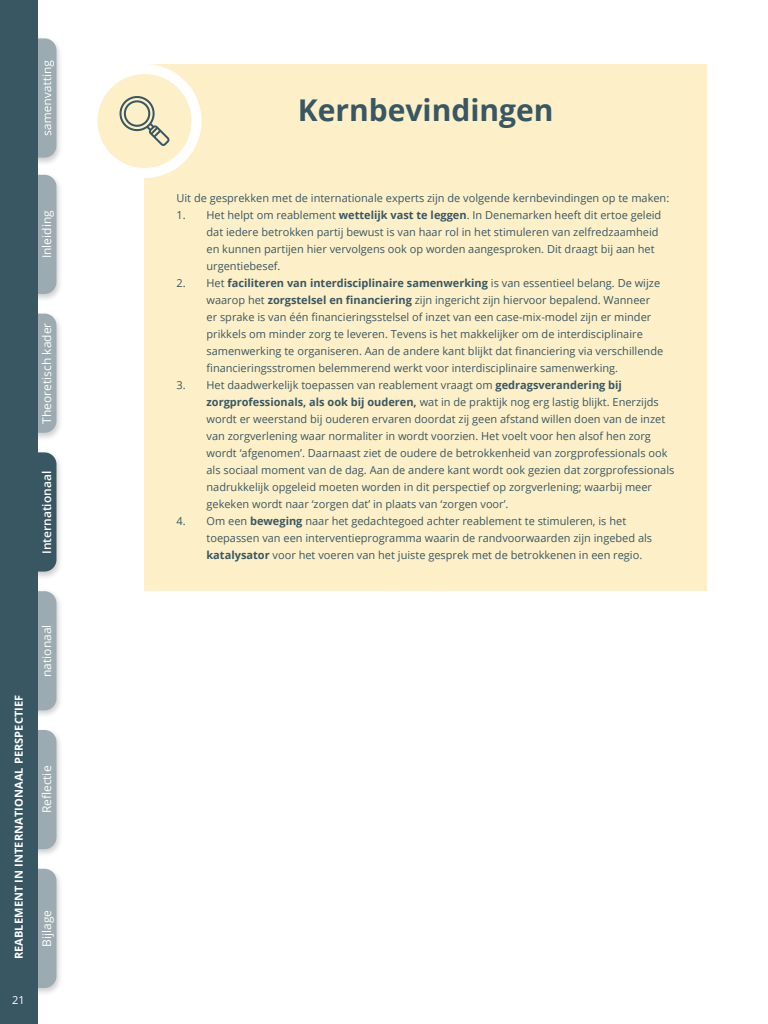
<style>
.page{position:relative;width:768px;height:1024px;background:#fff}
.page>*{position:absolute;margin:0;border:0;box-sizing:border-box;transform-origin:0 0}
.t1{font:700 30px "Open Sans";color:#385763}
.t2{font:12px "Open Sans";color:#fff}
.t3{font:600 12px "Open Sans";color:#fff}
.t4{font:11px/17px "Open Sans";color:#385763}
.t5{font:700 11px "Open Sans";letter-spacing:.01em;color:#fff}
.t6{font:11px "Open Sans";color:#fff}
.s1{font-weight:700}
</style>
<div class="page">
<div style="left:15px;top:589px;width:49px;height:130px;background:#000;opacity:.2"></div>
<div style="left:18px;top:591px;width:38px;height:119px;background:#9cabb1;border-radius:12px"></div>
<div style="left:15px;top:728px;width:49px;height:130px;background:#000;opacity:.2"></div>
<div style="left:18px;top:730px;width:38px;height:119px;background:#9cabb1;border-radius:12px"></div>
<div style="left:15px;top:867px;width:49px;height:130px;background:#000;opacity:.2"></div>
<div style="left:18px;top:869px;width:38px;height:119px;background:#9cabb1;border-radius:12px"></div>
<div style="left:15px;top:311px;width:49px;height:130px;background:#000;opacity:.2"></div>
<div style="left:18px;top:314px;width:38px;height:119px;background:#9cabb1;border-radius:12px"></div>
<div style="left:15px;top:173px;width:49px;height:130px;background:#000;opacity:.2"></div>
<div style="left:18px;top:175px;width:38px;height:119px;background:#9cabb1;border-radius:12px"></div>
<div style="left:15px;top:36px;width:49px;height:130px;background:#000;opacity:.2"></div>
<div style="left:18px;top:38px;width:38px;height:120px;background:#9cabb1;border-radius:12px"></div>
<svg style="left:42px;top:60px;width:12px;height:75px"></svg>
<div style="left:15px;top:450px;width:49px;height:130px;background:#000;opacity:.2"></div>
<div style="left:18px;top:452px;width:38px;height:120px;background:#385763;border-radius:12px"></div>
<div style="left:144px;top:64px;width:563px;height:527px;background:#fdf0c8"></div>
<svg style="left:93px;top:69px;width:103px;height:104px"></svg>
<div style="left:88px;top:64px;width:113px;height:114px;border:10px solid #fff;border-radius:50%"></div>
<svg style="left:118px;top:94px;width:52px;height:52px"></svg>
<div style="left:0;top:0;width:38px;height:1024px;background:#385763"></div>
<p class="t2" style="left:39px;top:258px;width:49px;rotate:-90deg">Inleiding</p>
<p class="t2" style="left:39px;top:424px;width:102px;rotate:-90deg">Theoretisch kader</p>
<p class="t3" style="left:39px;top:554px;width:84px;rotate:-90deg">Internationaal</p>
<p class="t5" style="left:11px;top:959px;width:266px;rotate:-90deg">REABLEMENT IN INTERNATIONAAL PERSPECTIEF</p>
<p class="t6" style="left:12px;top:992px;width:14px">21</p>
<p class="t2" style="left:39px;top:677px;width:54px;rotate:-90deg">nationaal</p>
<p class="t2" style="left:39px;top:813px;width:49px;rotate:-90deg">Reflectie</p>
<p class="t2" style="left:39px;top:947px;width:38px;rotate:-90deg">Bijlage</p>
<h1 class="t1" style="left:298px;top:89px;width:257px">Kernbevindingen</h1>
<p class="t4" style="left:176px;top:189px;width:494px">Uit de gesprekken met de internationale experts zijn de volgende kernbevindingen op te maken:</p>
<p class="t4" style="left:207px;top:206px;width:456px;text-indent:-30px">1. Het helpt om reablement <span class="s1">wettelijk vast te leggen</span>. In Denemarken heeft dit ertoe geleid dat iedere betrokken partij bewust is van haar rol in het stimuleren van zelfredzaamheid en kunnen partijen hier vervolgens ook op worden aangesproken. Dit draagt bij aan het urgentiebesef.</p>
<p class="t4" style="left:207px;top:274px;width:458px;text-indent:-30px">2. Het <span class="s1">faciliteren van interdisciplinaire samenwerking</span> is van essentieel belang. De wijze waarop het <span class="s1">zorgstelsel en financiering</span> zijn ingericht zijn hiervoor bepalend. Wanneer er sprake is van één financieringsstelsel of inzet van een case-mix-model zijn er minder prikkels om minder zorg te leveren. Tevens is het makkelijker om de interdisciplinaire samenwerking te organiseren. Aan de andere kant blijkt dat financiering via verschillende financieringsstromen belemmerend werkt voor interdisciplinaire samenwerking.</p>
<p class="t4" style="left:207px;top:376px;width:469px;text-indent:-30px">3. Het daadwerkelijk toepassen van reablement vraagt om <span class="s1">gedragsverandering bij zorgprofessionals, als ook bij ouderen,</span> wat in de praktijk nog erg lastig blijkt. Enerzijds wordt er weerstand bij ouderen ervaren doordat zij geen afstand willen doen van de inzet van zorgverlening waar normaliter in wordt voorzien. Het voelt voor hen alsof hen zorg wordt ‘afgenomen’. Daarnaast ziet de oudere de betrokkenheid van zorgprofessionals ook als sociaal moment van de dag. Aan de andere kant wordt ook gezien dat zorgprofessionals nadrukkelijk opgeleid moeten worden in dit perspectief op zorgverlening; waarbij meer gekeken wordt naar ‘zorgen dat’ in plaats van ‘zorgen voor’.</p>
<p class="t4" style="left:207px;top:512px;width:447px;text-indent:-30px">4. Om een <span class="s1">beweging</span> naar het gedachtegoed achter reablement te stimuleren, is het toepassen van een interventieprogramma waarin de randvoorwaarden zijn ingebed als <span class="s1">katalysator</span> voor het voeren van het juiste gesprek met de betrokkenen in een regio.</p>
</div>
